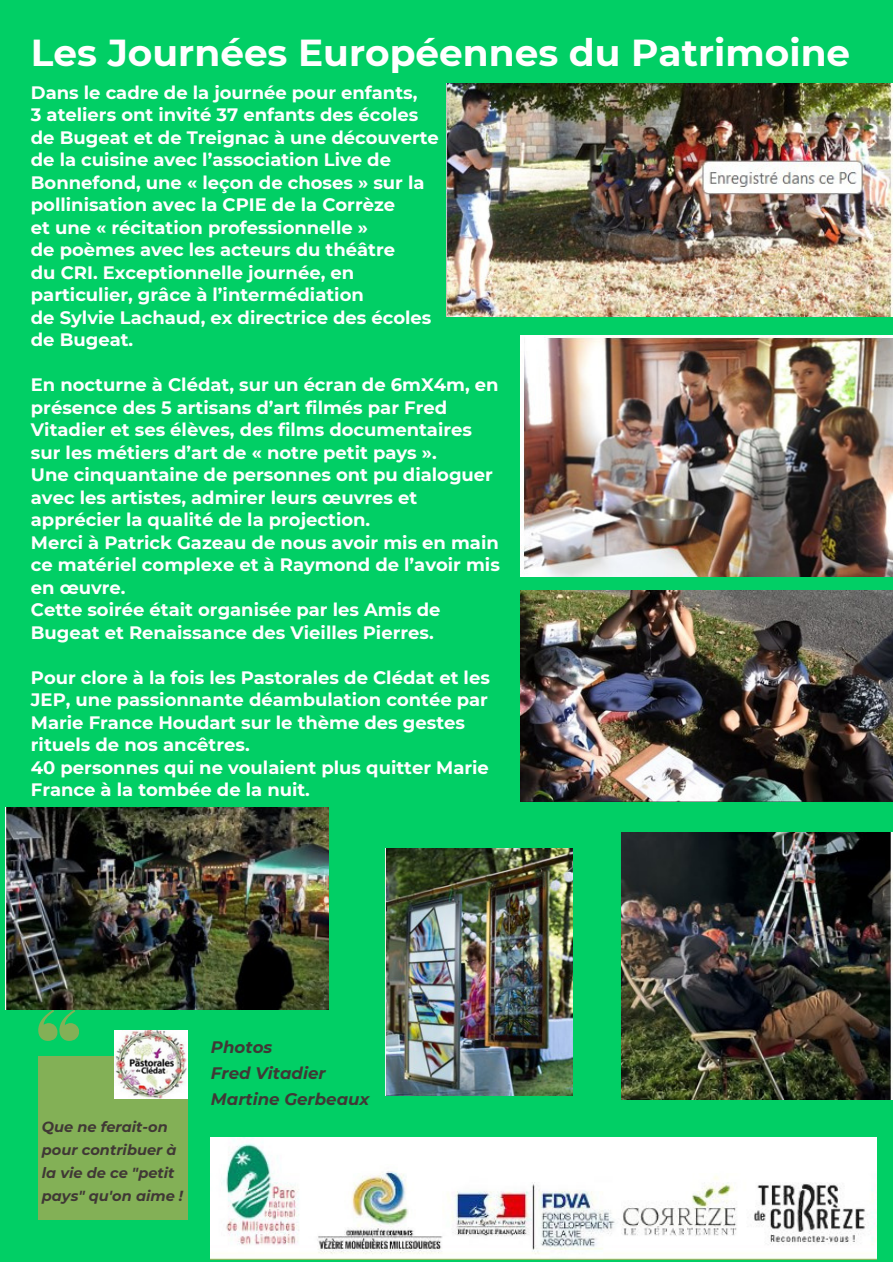
<style>
.page{position:relative;width:893px;height:1264px;background:#fff}
.page>*{position:absolute;margin:0;border:0;box-sizing:border-box;transform-origin:0 0}
.t1{font:700 37.5px "Montserrat";color:#fff}
.t2{font:700 18px/22.5px "Montserrat";color:#fff}
.t3{font:italic 700 16.65px "Montserrat";color:#403835}
.t4{font:italic 700 14.55px/23.1px "Montserrat";color:#403835}
</style>
<div class="page">
<div style="left:0;top:0;width:892px;height:1261px;background:#01cf65"></div>
<div style="left:30px;top:1055px;width:166px;height:172px;background:#83b056"></div>
<svg style="left:38px;top:1009px;width:41px;height:31px"></svg>
<img style="left:115px;top:1030px;width:73px;height:68px">
<img style="left:211px;top:1137px;width:665px;height:121px">
<img style="left:446px;top:84px;width:446px;height:233px">
<img style="left:521px;top:336px;width:371px;height:240px">
<img style="left:521px;top:590px;width:371px;height:211px">
<img style="left:6px;top:807px;width:322px;height:202px">
<img style="left:621px;top:832px;width:271px;height:267px">
<img style="left:385px;top:848px;width:187px;height:247px">
<p class="t1" style="left:31px;top:30px;width:820px">Les Journées Européennes du Patrimoine</p>
<p class="t2" style="left:31px;top:81px;width:388px">Dans le cadre de la journée pour enfants,</p>
<p class="t2" style="left:31px;top:103px;width:389px">3 ateliers ont invité 37 enfants des écoles</p>
<p class="t2" style="left:31px;top:126px;width:409px">de Bugeat et de Treignac à une découverte</p>
<p class="t2" style="left:31px;top:148px;width:395px">de la cuisine avec l’association Live de<br>Bonnefond, une « leçon de choses » sur la pollinisation avec la CPIE de la Corrèze</p>
<p class="t2" style="left:31px;top:216px;width:338px">et une « récitation professionnelle »</p>
<p class="t2" style="left:31px;top:238px;width:366px">de poèmes avec les acteurs du théâtre</p>
<p class="t2" style="left:31px;top:261px;width:325px">du CRI. Exceptionnelle journée, en</p>
<p class="t2" style="left:31px;top:283px;width:334px">particulier, grâce à l’intermédiation</p>
<p class="t2" style="left:31px;top:306px;width:402px">de Sylvie Lachaud, ex directrice des écoles</p>
<p class="t2" style="left:31px;top:328px;width:104px">de Bugeat.</p>
<p class="t2" style="left:31px;top:373px;width:469px">En nocturne à Clédat, sur un écran de 6mX4m, en présence des 5 artisans d’art filmés par Fred Vitadier et ses élèves, des films documentaires sur les métiers d’art de « notre petit pays ».</p>
<p class="t2" style="left:31px;top:463px;width:463px">Une cinquantaine de personnes ont pu dialoguer avec les artistes, admirer leurs œuvres et apprécier la qualité de la projection.</p>
<p class="t2" style="left:31px;top:531px;width:470px;text-align:justify">Merci à Patrick Gazeau de nous avoir mis en main ce matériel complexe et à Raymond de l’avoir mis en œuvre.</p>
<p class="t2" style="left:31px;top:598px;width:411px">Cette soirée était organisée par les Amis de<br>Bugeat et Renaissance des Vieilles Pierres.</p>
<p class="t2" style="left:31px;top:666px;width:460px">Pour clore à la fois les Pastorales de Clédat et les JEP, une passionnante déambulation contée par Marie France Houdart sur le thème des gestes rituels de nos ancêtres.</p>
<p class="t2" style="left:31px;top:755px;width:459px">40 personnes qui ne voulaient plus quitter Marie<br>France à la tombée de la nuit.</p>
<p class="t4" style="left:42px;top:1114px;width:143px">Que ne ferait-on pour contribuer à la vie de ce "petit pays" qu'on aime !</p>
<p class="t3" style="left:211px;top:1036px;width:63px">Photos</p>
<p class="t3" style="left:211px;top:1062px;width:116px">Fred Vitadier</p>
<p class="t3" style="left:211px;top:1088px;width:160px">Martine Gerbeaux</p>
</div>
